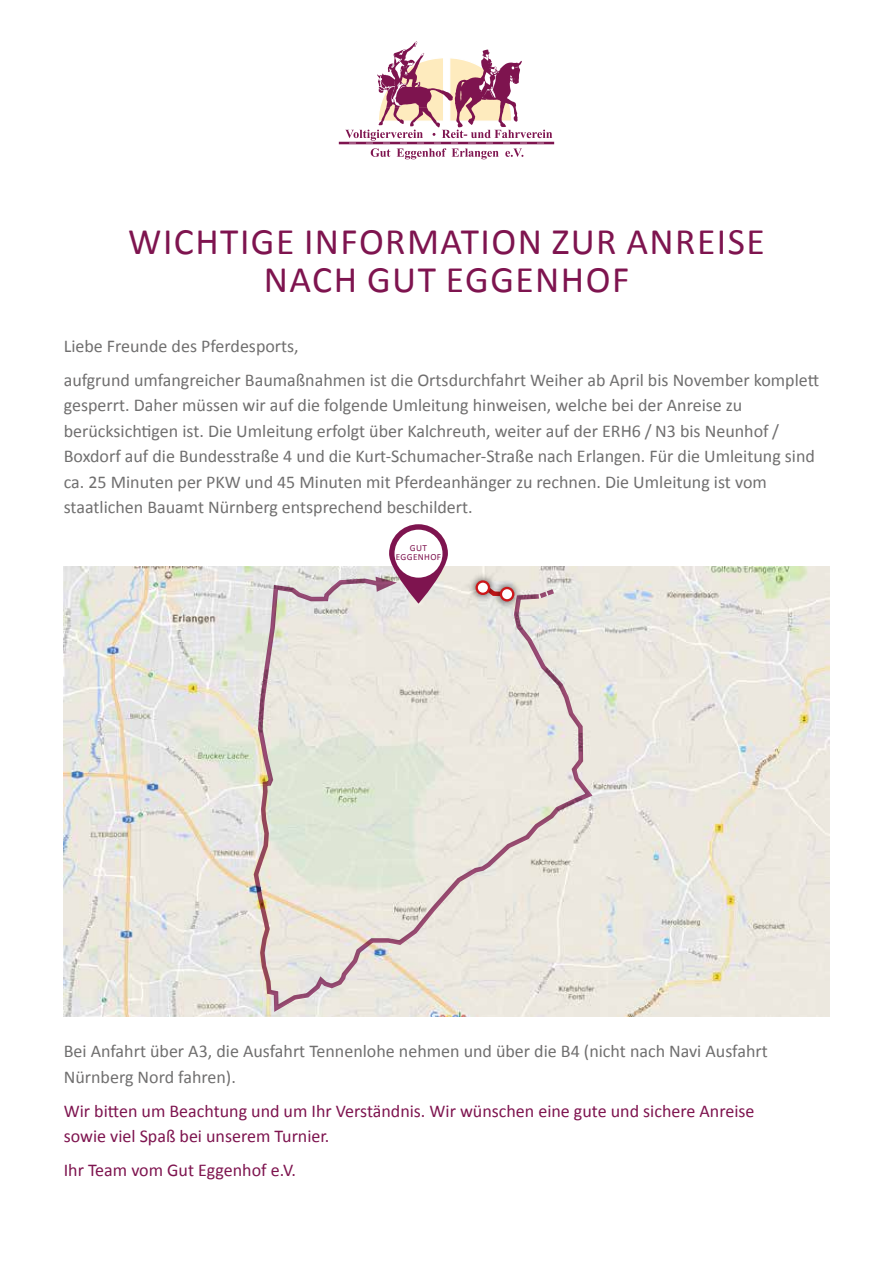
<style>
.page{position:relative;width:893px;height:1263px;background:#fff}
.page>*{position:absolute;margin:0;border:0;box-sizing:border-box;transform-origin:0 0}
.t1{font:37.5px/37.5px "Calibri";letter-spacing:.04em;color:#7e144f;text-align:center}
.t2{font:18px/25.5px "Calibri";color:#706f6f}
.t3{font:18px/25.5px "Calibri";color:#7e144f}
.t4{font:9.3px/9.3px "Calibri";letter-spacing:.035em;color:#7e144f;text-align:center}
</style>
<div class="page">
<svg style="left:339px;top:41px;width:215px;height:118px"></svg>
<img style="left:64px;top:567px;width:765px;height:449px">
<svg style="left:389px;top:524px;width:59px;height:80px"></svg>
<div style="left:394px;top:530px;width:48px;height:48px;background:#fff;border-radius:50%"></div>
<div style="left:468px;top:572px;width:30px;height:31px;background:#eae6dd"></div>
<svg style="left:252px;top:576px;width:342px;height:437px;background:#e4dfd7"></svg>
<svg style="left:376px;top:577px;width:21px;height:15px"></svg>
<svg style="left:538px;top:588px;width:17px;height:12px"></svg>
<h1 class="t1" style="left:128px;top:223px;width:638px">WICHTIGE INFORMATION ZUR ANREISE<br>NACH GUT EGGENHOF</h1>
<p class="t2" style="left:64px;top:329px;width:757px;line-height:34px">Liebe Freunde des Pferdesports,<br>aufgrund umfangreicher Baumaßnahmen ist die Ortsdurchfahrt Weiher ab April bis November komplett</p>
<p class="t2" style="left:64px;top:392px;width:753px">gesperrt. Daher müssen wir auf die folgende Umleitung hinweisen, welche bei der Anreise zu berücksichtigen ist. Die Umleitung erfolgt über Kalchreuth, weiter auf der ERH6 / N3 bis Neunhof / Boxdorf auf die Bundesstraße 4 und die Kurt-Schumacher-Straße nach Erlangen. Für die Umleitung sind ca. 25 Minuten per PKW und 45 Minuten mit Pferdeanhänger zu rechnen. Die Umleitung ist vom staatlichen Bauamt Nürnberg entsprechend beschildert.</p>
<p class="t4" style="left:396px;top:543px;width:47px">GUT<br>EGGENHOF</p>
<p class="t2" style="left:64px;top:1038px;width:705px">Bei Anfahrt über A3, die Ausfahrt Tennenlohe nehmen und über die B4 (nicht nach Navi Ausfahrt<br>Nürnberg Nord fahren).</p>
<p class="t3" style="left:64px;top:1098px;width:692px">Wir bitten um Beachtung und um Ihr Verständnis. Wir wünschen eine gute und sichere Anreise sowie viel Spaß bei unserem Turnier.</p>
<p class="t3" style="left:64px;top:1157px;width:234px">Ihr Team vom Gut Eggenhof e.V.</p>
</div>
